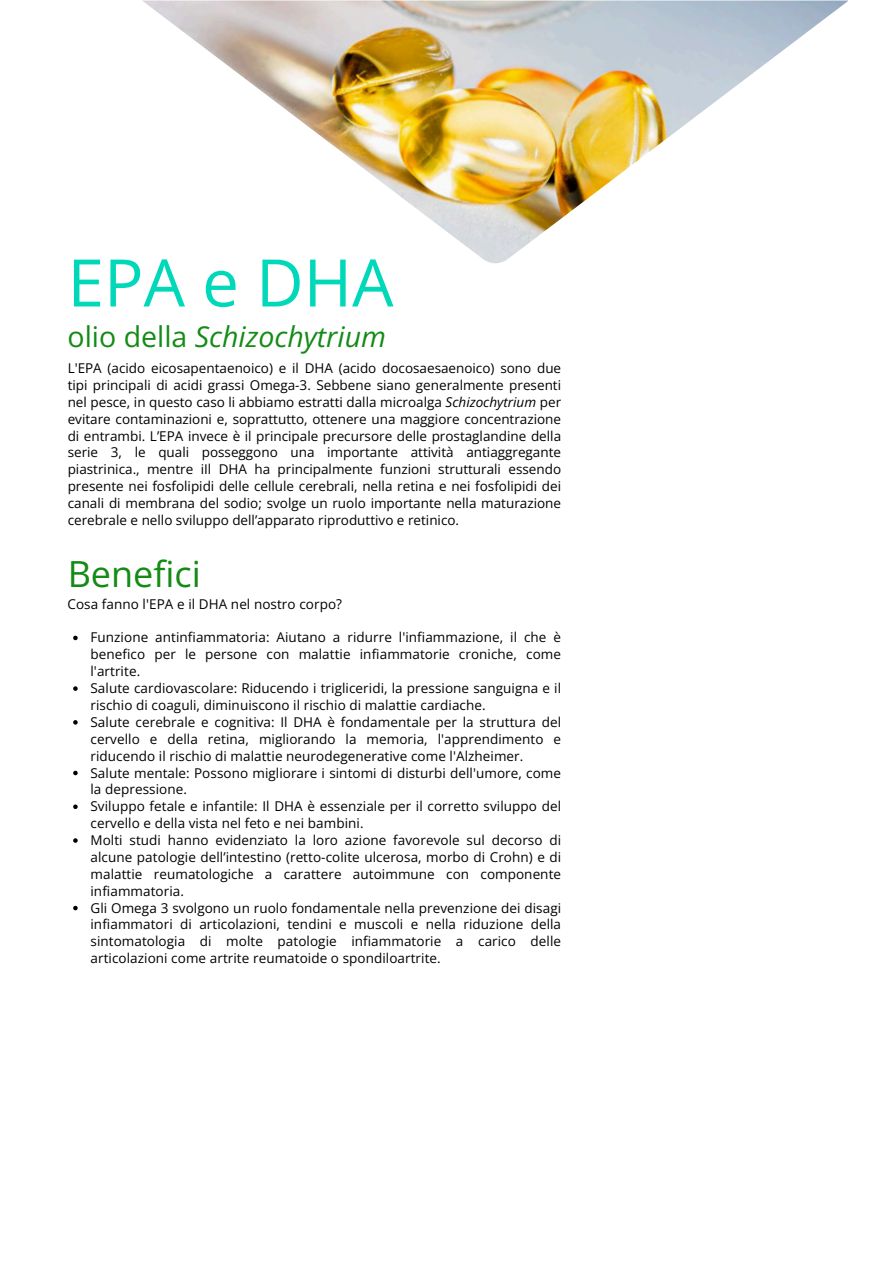
<style>
.page{position:relative;width:894px;height:1264px;background:#fff}
.page>*{position:absolute;margin:0;border:0;box-sizing:border-box;transform-origin:0 0}
.t1{font:65.55px "Open Sans";color:#00d8ba}
.t2{font:36px "Open Sans";color:#138b14}
.t3{font:italic 28.5px "Open Sans";color:#138b14}
.t4{font:13.5px/16.8px "Open Sans";letter-spacing:.005em;color:#000;text-align:justify}
.s1{font-style:normal}
.s2{font-style:italic}
</style>
<div class="page">
<img style="left:142px;top:0;width:706px;height:263px">
<svg style="left:73px;top:635px;width:5px;height:5px"></svg>
<svg style="left:73px;top:686px;width:5px;height:5px"></svg>
<svg style="left:73px;top:720px;width:5px;height:4px"></svg>
<svg style="left:73px;top:770px;width:5px;height:5px"></svg>
<svg style="left:73px;top:804px;width:5px;height:5px"></svg>
<svg style="left:73px;top:838px;width:5px;height:4px"></svg>
<svg style="left:73px;top:905px;width:5px;height:5px"></svg>
<p class="t1" style="left:68px;top:236px;width:327px">EPA e DHA</p>
<p class="t3" style="left:68px;top:316px;width:320px"><span class="s1">olio della</span> Schizochytrium</p>
<h2 class="t4" style="left:68px;top:359px;width:495px">L'EPA (acido eicosapentaenoico) e il DHA (acido docosaesaenoico) sono due tipi principali di acidi grassi Omega-3. Sebbene siano generalmente presenti nel pesce, in questo caso li abbiamo estratti dalla microalga <span class="s2">Schizochytrium</span> per evitare contaminazioni e, soprattutto, ottenere una maggiore concentrazione di entrambi. L’EPA invece è il principale precursore delle prostaglandine della serie 3, le quali posseggono una importante attività antiaggregante piastrinica., mentre iIl DHA ha principalmente funzioni strutturali essendo presente nei fosfolipidi delle cellule cerebrali, nella retina e nei fosfolipidi dei canali di membrana del sodio; svolge un ruolo importante nella maturazione cerebrale e nello sviluppo dell’apparato riproduttivo e retinico.</h2>
<p class="t2" style="left:68px;top:548px;width:135px">Benefici</p>
<p class="t4" style="left:68px;top:595px;width:276px">Cosa fanno l'EPA e il DHA nel nostro corpo?</p>
<h1 class="t4" style="left:90px;top:628px;width:472px">Funzione antinfiammatoria: Aiutano a ridurre l'infiammazione, il che è benefico per le persone con malattie infiammatorie croniche, come l'artrite.</h1>
<p class="t4" style="left:90px;top:679px;width:472px">Salute cardiovascolare: Riducendo i trigliceridi, la pressione sanguigna e il rischio di coaguli, diminuiscono il rischio di malattie cardiache.</p>
<p class="t4" style="left:90px;top:713px;width:472px">Salute cerebrale e cognitiva: Il DHA è fondamentale per la struttura del cervello e della retina, migliorando la memoria, l'apprendimento e riducendo il rischio di malattie neurodegenerative come l'Alzheimer.</p>
<p class="t4" style="left:90px;top:763px;width:472px">Salute mentale: Possono migliorare i sintomi di disturbi dell'umore, come la depressione.</p>
<p class="t4" style="left:90px;top:797px;width:472px">Sviluppo fetale e infantile: Il DHA è essenziale per il corretto sviluppo del cervello e della vista nel feto e nei bambini.</p>
<p class="t4" style="left:90px;top:831px;width:472px">Molti studi hanno evidenziato la loro azione favorevole sul decorso di alcune patologie dell’intestino (retto-colite ulcerosa, morbo di Crohn) e di malattie reumatologiche a carattere autoimmune con componente infiammatoria.</p>
<p class="t4" style="left:90px;top:898px;width:472px">Gli Omega 3 svolgono un ruolo fondamentale nella prevenzione dei disagi infiammatori di articolazioni, tendini e muscoli e nella riduzione della sintomatologia di molte patologie infiammatorie a carico delle articolazioni come artrite reumatoide o spondiloartrite.</p>
</div>
